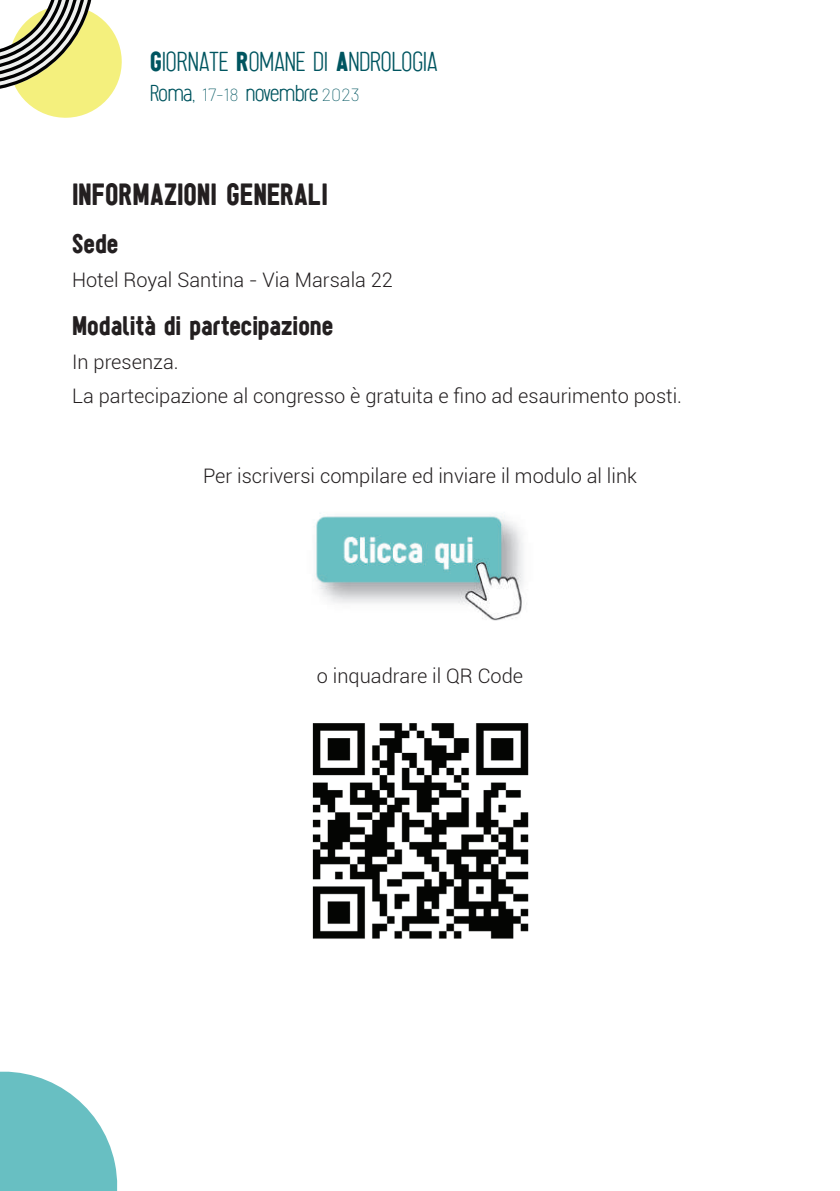
<style>
.page{position:relative;width:840px;height:1191px;background:#fff}
.page>*{position:absolute;margin:0;border:0;box-sizing:border-box;transform-origin:0 0}
.t1{font:32px "Sugo";color:#231f20}
.t2{font:200 28.6px "Sugo";color:#005560}
.t3{font:28px "Sugo";color:#231f20}
.t4{font:200 24px "Sugo";letter-spacing:-.015em;color:#005560}
.t5{font:300 20px/34px "Roboto";color:#231f20}
.s1{font-weight:400}
.s2{font-family:"Barlow";font-weight:100;font-size:18px}
</style>
<div class="page">
<svg style="left:0;top:1071px;width:118px;height:120px"></svg>
<svg style="left:0;top:0;width:122px;height:118px"></svg>
<img style="left:314px;top:513px;width:209px;height:108px">
<img style="left:312px;top:723px;width:217px;height:216px">
<h2 class="t2" style="left:150px;top:45px;width:289px"><span class="s1">G</span>IORNATE <span class="s1">R</span>OMANE DI <span class="s1">A</span>NDROLOGIA</h2>
<p class="t4" style="left:150px;top:80px;width:211px">Roma, <span class="s2">17-18</span> novembre <span class="s2">2023</span></p>
<h1 class="t1" style="left:72px;top:174px;width:257px">INFORMAZIONI GENERALI</h1>
<h3 class="t3" style="left:72px;top:226px;width:48px">Sede</h3>
<p class="t5" style="left:72px;top:262px;width:322px">Hotel Royal Santina - Via Marsala 22</p>
<h3 class="t3" style="left:72px;top:308px;width:263px">Modalità di partecipazione</h3>
<p class="t5" style="left:72px;top:344px;width:611px">In presenza.<br>La partecipazione al congresso è gratuita e fino ad esaurimento posti.</p>
<p class="t5" style="left:203px;top:458px;width:435px">Per iscriversi compilare ed inviare il modulo al link</p>
<p class="t5" style="left:317px;top:658px;width:208px">o inquadrare il QR Code</p>
</div>
